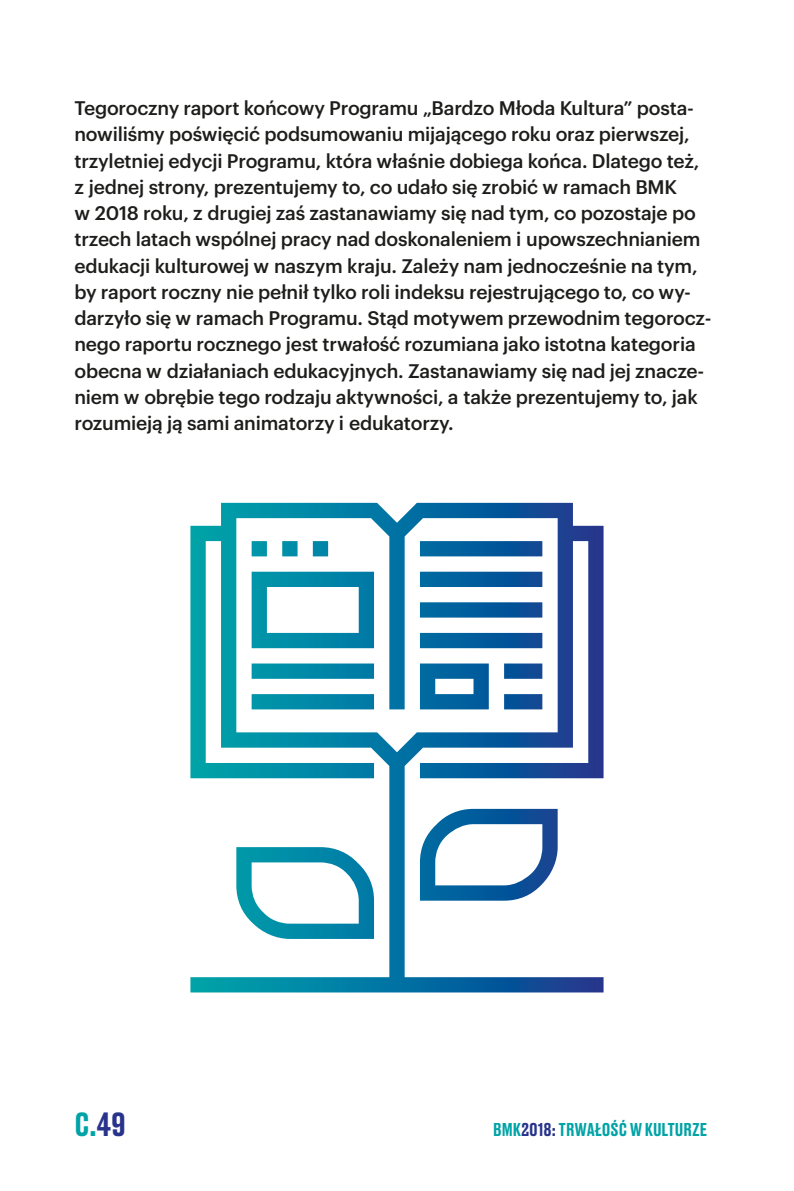
<style>
.page{position:relative;width:794px;height:1191px;background:#fff}
.page>*{position:absolute;margin:0;border:0;box-sizing:border-box;transform-origin:0 0}
.t1{font:500 31.5px "Druk Text";color:#00a3a6}
.t2{font:500 19.25px/26.2px "Graphik";letter-spacing:-.01em;color:#1d1d1b}
.t3{font:500 17.5px "Druk Text";color:#00a3a6}
.s1{color:#28348b}
</style>
<div class="page">
<svg style="left:190px;top:503px;width:413px;height:489px"></svg>
<p class="t2" style="left:74px;top:93px;width:638px">Tegoroczny raport końcowy Programu „Bardzo Młoda Kultura” posta&shy;nowiliśmy poświęcić podsumowaniu mijającego roku oraz pierwszej, trzyletniej edycji Programu, która właśnie dobiega końca. Dlatego też, z jednej strony, prezentujemy to, co udało się zrobić w ramach BMK<br>w 2018 roku, z drugiej zaś zastanawiamy się nad tym, co pozostaje po trzech latach wspólnej pracy nad doskonaleniem i upowszechnianiem edukacji kulturowej w naszym kraju. Zależy nam jednocześnie na tym, by raport roczny nie pełnił tylko roli indeksu rejestrującego to, co wy&shy;darzyło się w ramach Programu. Stąd motywem przewodnim tegorocz&shy;nego raportu rocznego jest trwałość rozumiana jako istotna kategoria obecna w działaniach edukacyjnych. Zastanawiamy się nad jej znacze&shy;niem w obrębie tego rodzaju aktywności, a także prezentujemy to, jak rozumieją ją sami animatorzy i edukatorzy.</p>
<h1 class="t1" style="left:74px;top:1101px;width:53px">C.<span class="s1">49</span></h1>
<p class="t3" style="left:493px;top:1116px;width:215px">BMK<span class="s1">2018:</span> TRWAŁOŚĆ W KULTURZE</p>
</div>
